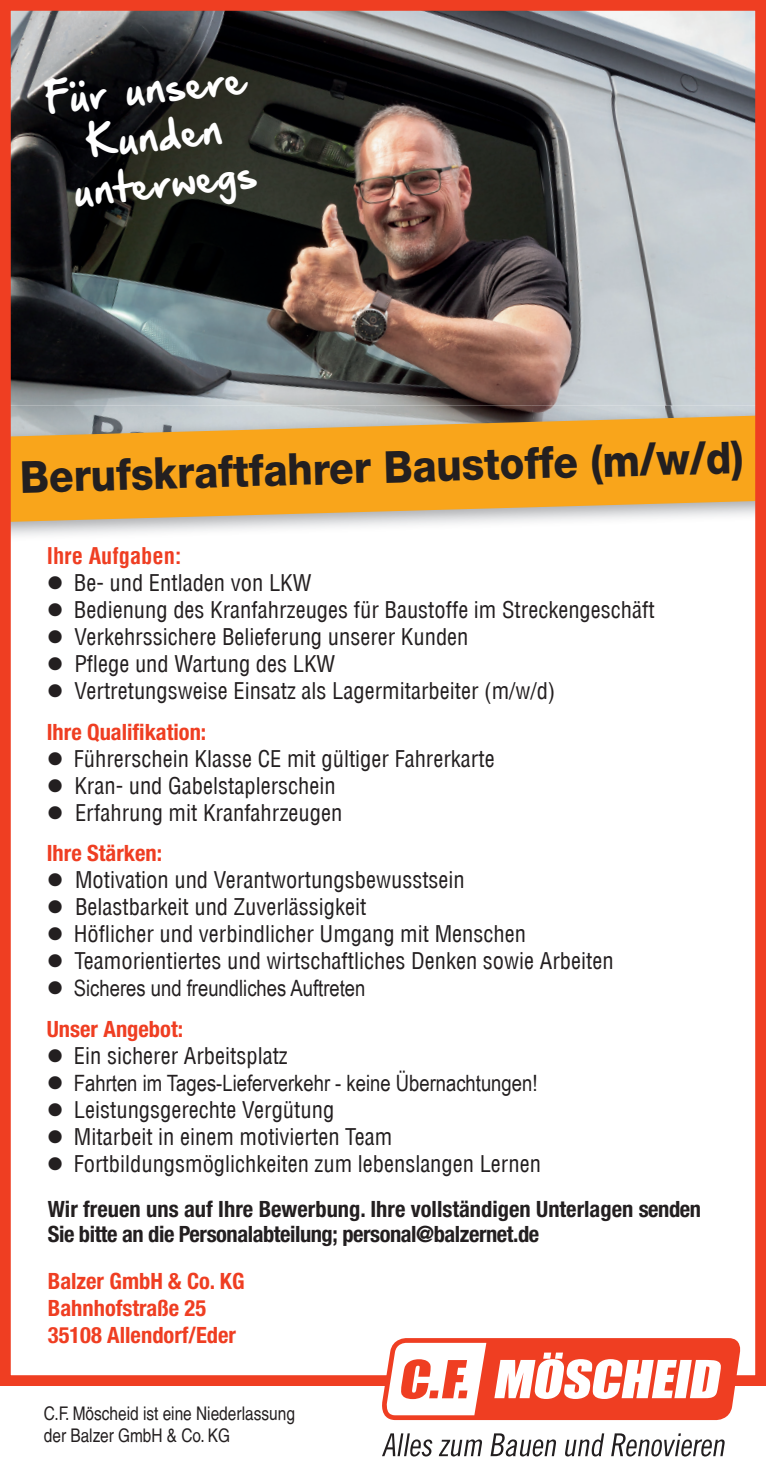
<style>
.page{position:relative;width:766px;height:1467px;background:#fff}
.page>*{position:absolute;margin:0;border:0;box-sizing:border-box;transform-origin:0 0}
.t1{font:800 44.32px "Helvetica Neue LT Std";color:#231f20;scale:.91 1}
.t2{font:36.45px/47.5px "Hand Of Sean Demo";color:#fff;text-align:center}
.t3{font:condensed 22.5px "Helvetica LT";color:#231f20}
.t4{font:700 condensed 22.5px/24.8px "Helvetica Neue LT Std";letter-spacing:-.01em;color:#231f20}
.t5{font:700 condensed 22.5px/27px "Helvetica Neue LT Std";color:#ef3e22}
.t6{font:22.5px "Arial Narrow";color:#231f20}
.t7{font:700 condensed 22.5px "Helvetica LT";color:#ef3e22}
.t8{font:condensed 18.68px/22.5px "Helvetica LT";color:#231f20}
</style>
<div class="page">
<img style="left:12px;top:12px;width:741px;height:394px">
<img style="left:375px;top:406px;width:156px;height:9px">
<img style="left:531px;top:406px;width:222px;height:9px">
<svg style="left:12px;top:415px;width:741px;height:107px;background:#eeab3e"></svg>
<div style="left:0;top:0;width:765px;height:1386px;border:11px solid #ef3e22"></div>
<svg style="left:382px;top:1433px;width:50px;height:23px"></svg>
<svg style="left:438px;top:1439px;width:44px;height:17px"></svg>
<svg style="left:490px;top:1433px;width:66px;height:23px"></svg>
<svg style="left:565px;top:1433px;width:39px;height:23px"></svg>
<svg style="left:611px;top:1433px;width:113px;height:23px"></svg>
<svg style="left:379px;top:1338px;width:363px;height:82px"></svg>
<h2 class="t2" style="left:43px;top:79px;width:204px;rotate:-6deg">Für unsere<br>Kunden unterwegs</h2>
<h1 class="t1" style="left:19px;top:453px;width:796px;rotate:-2deg">Berufskraftfahrer Baustoffe (m/w/d)</h1>
<p class="t7" style="left:47px;top:542px;width:136px">Ihre Aufgaben:</p>
<p class="t3" style="left:47px;top:569px;width:266px">● Be- und Entladen von LKW</p>
<p class="t3" style="left:47px;top:596px;width:609px">● Bedienung des Kranfahrzeuges für Baustoffe im Streckengeschäft</p>
<p class="t3" style="left:47px;top:623px;width:423px">● Verkehrssichere Belieferung unserer Kunden</p>
<p class="t3" style="left:47px;top:650px;width:290px">● Pflege und Wartung des LKW</p>
<p class="t3" style="left:47px;top:677px;width:510px">● Vertretungsweise Einsatz als Lagermitarbeiter (m/w/d)</p>
<p class="t5" style="left:47px;top:718px;width:161px">Ihre Qualifikation:</p>
<p class="t3" style="left:47px;top:744px;width:449px">● Führerschein Klasse CE mit gültiger Fahrerkarte</p>
<p class="t3" style="left:47px;top:771px;width:290px">● Kran- und Gabelstaplerschein</p>
<p class="t3" style="left:47px;top:798px;width:297px">● Erfahrung mit Kranfahrzeugen</p>
<p class="t5" style="left:47px;top:839px;width:117px">Ihre Stärken:</p>
<p class="t3" style="left:47px;top:866px;width:419px">● Motivation und Verantwortungsbewusstsein</p>
<p class="t3" style="left:47px;top:893px;width:321px">● Belastbarkeit und Zuverlässigkeit</p>
<p class="t3" style="left:47px;top:920px;width:480px">● Höflicher und verbindlicher Umgang mit Menschen</p>
<p class="t3" style="left:47px;top:947px;width:568px">● Teamorientiertes und wirtschaftliches Denken sowie Arbeiten</p>
<p class="t6" style="left:47px;top:972px;width:320px">● Sicheres und freundliches Auftreten</p>
<p class="t5" style="left:47px;top:1015px;width:138px">Unser Angebot:</p>
<p class="t3" style="left:47px;top:1041px;width:242px">● Ein sicherer Arbeitsplatz</p>
<p class="t6" style="left:47px;top:1066px;width:492px">● Fahrten im Tages-Lieferverkehr - keine Übernachtungen!</p>
<p class="t3" style="left:47px;top:1095px;width:289px">● Leistungsgerechte Vergütung</p>
<p class="t3" style="left:47px;top:1122px;width:347px">● Mitarbeit in einem motivierten Team</p>
<p class="t3" style="left:47px;top:1149px;width:495px">● Fortbildungsmöglichkeiten zum lebenslangen Lernen</p>
<p class="t4" style="left:48px;top:1196px;width:654px">Wir freuen uns auf Ihre Bewerbung. Ihre vollständigen Unterlagen senden<br>Sie bitte an die Personalabteilung; personal@balzernet.de</p>
<p class="t5" style="left:48px;top:1267px;width:198px">Balzer GmbH &amp; Co. KG<br>Bahnhofstraße 25<br>35108 Allendorf/Eder</p>
<p class="t8" style="left:44px;top:1402px;width:252px">C.F. Möscheid ist eine Niederlassung der Balzer GmbH &amp; Co. KG</p>
</div>
